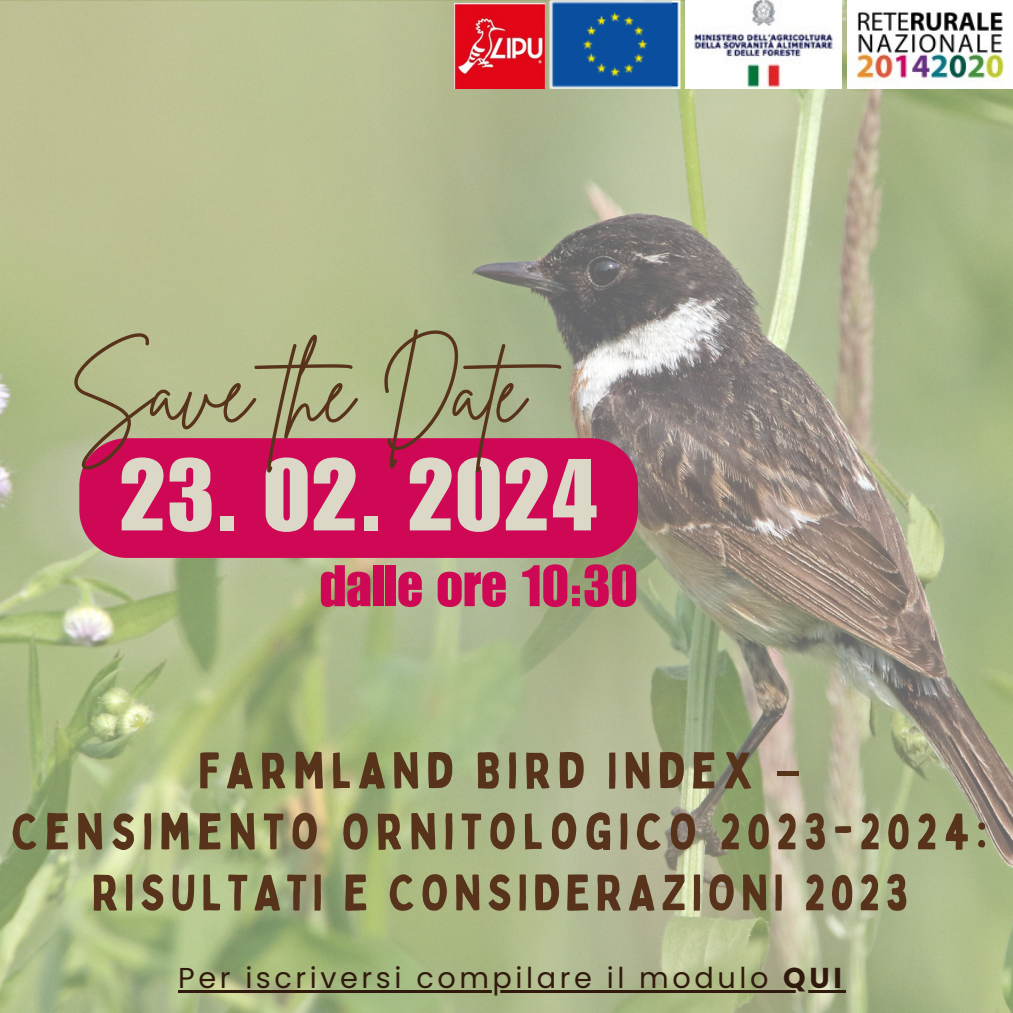
<style>
.page{position:relative;width:1013px;height:1013px;background:#fff}
.page>*{position:absolute;margin:0;border:0;box-sizing:border-box;transform-origin:0 0}
.t1{font:100px "Impact LT Std";color:#dbd8c8}
.t2{font:87.5px "Brittany Signature";color:#58331c}
.t3{font:57.38px "Impact LT Std";color:#cf0856}
.t4{font:50px/61px "Bobby Jones";letter-spacing:.125em;color:#58331c;text-align:center}
.t5{font:28.75px "Poppins";letter-spacing:.125em;color:#301a0d}
.t6{font:700 28.75px "Poppins";color:#301a0d}
.s1{font-family:"Noto Sans Gurmukhi"}
</style>
<div class="page">
<img style="left:0;top:0;width:1012px;height:1012px">
<div style="left:79px;top:438px;width:559px;height:120px;background:#cf0856"></div>
<img style="left:545px;top:0;width:296px;height:88px">
<img style="left:454px;top:3px;width:91px;height:85px">
<img style="left:847px;top:0;width:165px;height:88px">
<hr style="left:178px;top:990px;width:605px;height:2px;background:#301a0d">
<hr style="left:783px;top:990px;width:62px;height:2px;background:#301a0d">
<h1 class="t2" style="left:70px;top:335px;width:517px">Save the Date</h1>
<p class="t1" style="left:119px;top:459px;width:481px">23. 02. 2024</p>
<h3 class="t3" style="left:319px;top:565px;width:320px">dalle ore 10:30</h3>
<h2 class="t4" style="left:12px;top:739px;width:977px">FARMLAND BIRD INDEX <span class="s1">–<br></span>CENSIMENTO ORNITOLOGICO 2023-2024:<br>RISULTATI E CONSIDERAZIONI 2023</h2>
<h4 class="t5" style="left:178px;top:957px;width:591px">Per iscriversi compilare il modulo</h4>
<p class="t6" style="left:783px;top:957px;width:60px">QUI</p>
</div>
